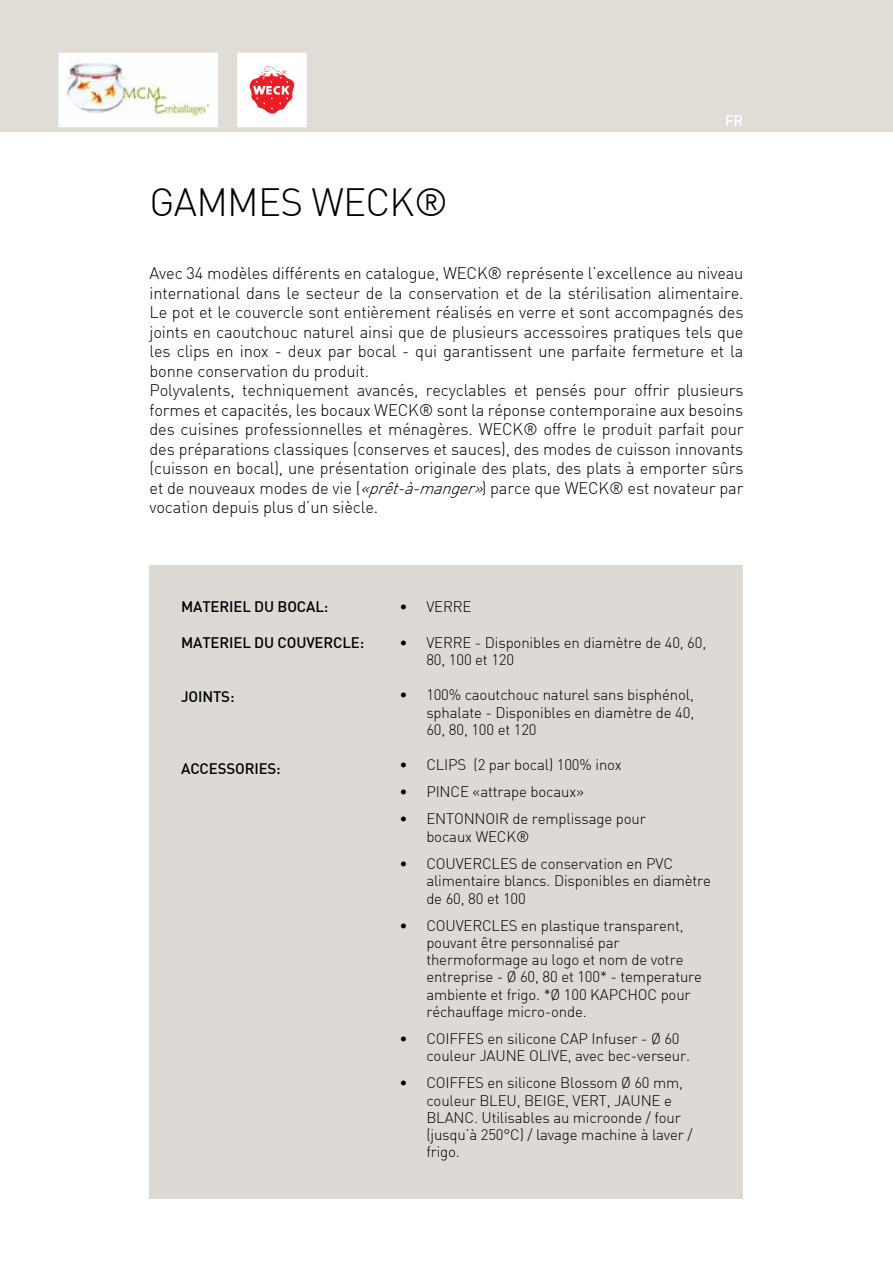
<style>
.page{position:relative;width:893px;height:1263px;background:#fff}
.page>*{position:absolute;margin:0;border:0;box-sizing:border-box;transform-origin:0 0}
.t1{font:300 38.7px "DI Nbek";letter-spacing:-.02em;color:#000}
.t2{font:300 16.5px/19.5px "DI Nbek";letter-spacing:-.01em;color:#000}
.t3{font:300 15px/17.2px "DI Nbek";letter-spacing:-.01em;color:#000}
.t4{font:500 15px "DIN";letter-spacing:-.01em;color:#000}
.t5{font:500 15px "DIN";color:#fff}
.s1{font-style:italic}
</style>
<div class="page">
<div style="left:150px;top:566px;width:593px;height:633px;background:#ddd9d4"></div>
<div style="left:0;top:0;width:893px;height:132px;background:#e0dcd6"></div>
<div style="left:233px;top:48px;width:78px;height:84px;background:#fff;border:4px solid #e0dcd6"></div>
<div style="left:56px;top:50px;width:164px;height:80px;background:#fff"></div>
<img style="left:67px;top:58px;width:143px;height:60px">
<div style="left:54px;top:48px;width:169px;height:84px;border:4px solid #e0dcd6"></div>
<svg style="left:250px;top:66px;width:44px;height:48px"></svg>
<h1 class="t1" style="left:150px;top:178px;width:300px">Gammes WECK®</h1>
<p class="t5" style="left:725px;top:111px;width:20px">FR</p>
<p class="t2" style="left:150px;top:264px;width:595px">Avec 34 modèles différents en catalogue, WECK® représente l’excellence au niveau international dans le secteur de la conservation et de la stérilisation alimentaire.<br>Le pot et le couvercle sont entièrement réalisés en verre et sont accompagnés des joints en caoutchouc naturel ainsi que de plusieurs accessoires pratiques tels que les clips en inox - deux par bocal - qui garantissent une parfaite fermeture et la bonne conservation du produit.<br>Polyvalents, techniquement avancés, recyclables et pensés pour offrir plusieurs formes et capacités, les bocaux WECK® sont la réponse contemporaine aux besoins des cuisines professionnelles et ménagères. WECK® offre le produit parfait pour des préparations classiques (conserves et sauces), des modes de cuisson innovants (cuisson en bocal), une présentation originale des plats, des plats à emporter sûrs et de nouveaux modes de vie (<span class="s1">«prêt-à-manger»</span>) parce que WECK® est novateur par vocation depuis plus d’un siècle.</p>
<p class="t4" style="left:181px;top:597px;width:149px">MATERIEL DU BOCAL:</p>
<p class="t4" style="left:181px;top:633px;width:185px">MATERIEL DU COUVERCLE:</p>
<p class="t4" style="left:181px;top:687px;width:55px">JOINTS:</p>
<p class="t4" style="left:181px;top:759px;width:101px">ACCESSORIES:</p>
<p class="t3" style="left:399px;top:598px;width:71px">• verre</p>
<p class="t3" style="left:426px;top:634px;width:281px;text-indent:-27px">• verre - Disponibles en diamètre de 40, 60,<br>80, 100 et 120</p>
<p class="t3" style="left:426px;top:686px;width:269px;text-align:justify;text-indent:-27px">• 100% caoutchouc naturel sans bisphénol, sphalate - Disponibles en diamètre de 40, 60, 80, 100 et 120</p>
<p class="t3" style="left:399px;top:756px;width:224px">• clips (2 par bocal) 100% inox</p>
<p class="t3" style="left:399px;top:783px;width:186px">• PI NCE «attrape bocaux»</p>
<p class="t3" style="left:426px;top:810px;width:221px;line-height:18px;text-indent:-27px">• ENTONNOIR de remplissage pour bocaux WECK®</p>
<p class="t3" style="left:426px;top:855px;width:286px;text-indent:-27px">• COUVERCLES de conservation en PVC alimentaire blancs. Disponibles en diamètre de 60, 80 et 100</p>
<p class="t3" style="left:426px;top:916px;width:277px;text-indent:-27px">• COUVERCLES en plastique transparent, pouvant être personnalisé par thermoformage au logo et nom de votre entreprise - Ø 60, 80 et 100* - temperature ambiente et frigo. *Ø 100 KapChoc pour réchauffage micro-onde.</p>
<p class="t3" style="left:426px;top:1030px;width:265px;text-indent:-27px">• COI FFES en silicone CAP I nfuser - Ø 60 couleur jaUNE olivE, avec bec-verseur.</p>
<p class="t3" style="left:426px;top:1074px;width:268px;text-indent:-27px">• COI FFES en silicone Blossom Ø 60 mm, couleur BLEU, BEI GE, VERT, jaUNE e<br>BLANC. Utilisables au microonde / four (jusqu’à 250°C) / lavage machine à laver / frigo.</p>
</div>
